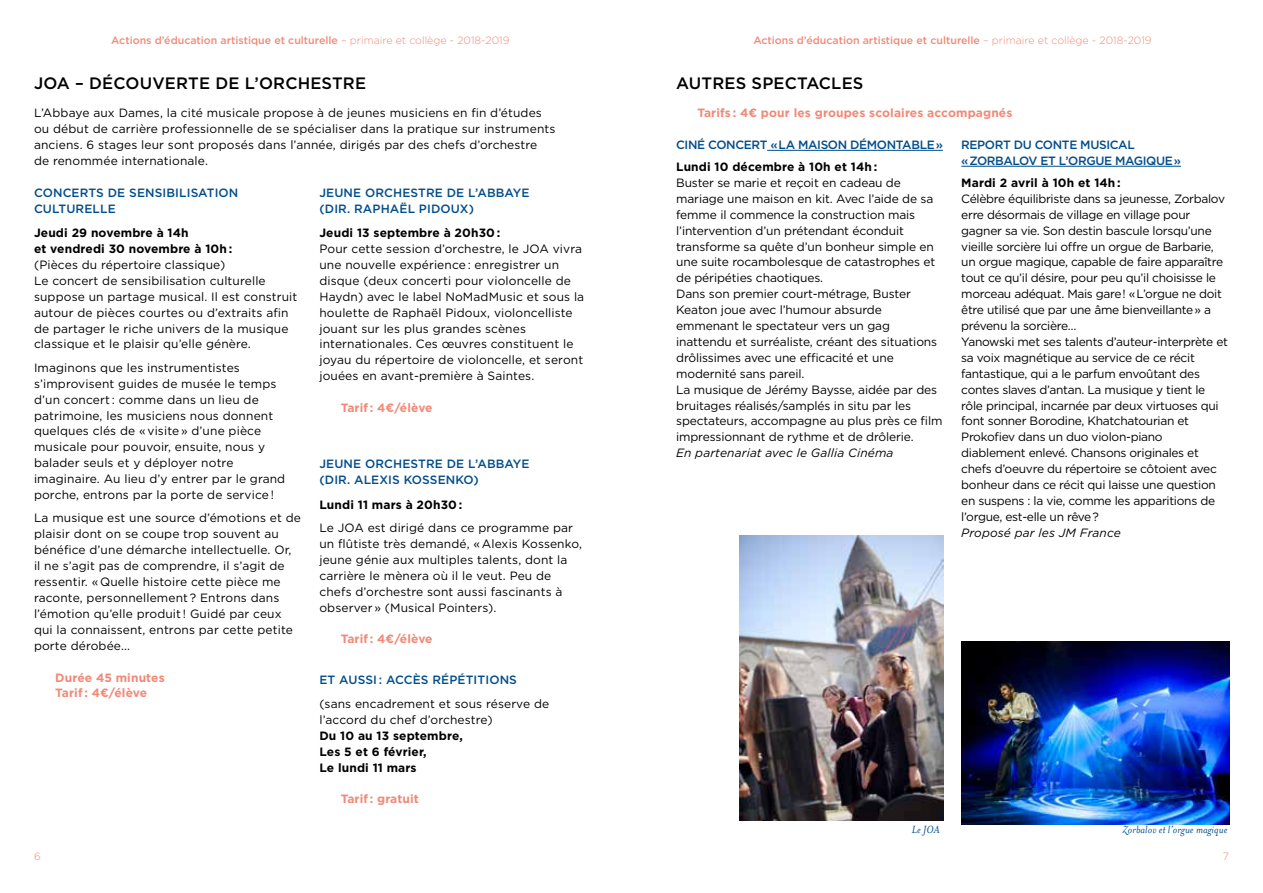
<style>
.page{position:relative;width:1263px;height:893px;background:#fff}
.page>*{position:absolute;margin:0;border:0;box-sizing:border-box;transform-origin:0 0}
.t1{font:500 16.5px "Gotham";letter-spacing:.01em;color:#000}
.t2{font:12px/15.9px "Gotham";letter-spacing:-.005em;color:#000}
.t3{font:12px/15.9px "Gotham";letter-spacing:-.025em;color:#000}
.t4{font:700 12px/15.9px "Gotham";letter-spacing:.01em;color:#000}
.t5{font:500 12px/15.9px "Gotham";letter-spacing:.01em;color:#004d8c}
.t6{font:700 12px/15.9px "Gotham";letter-spacing:.01em;color:#f18977}
.t7{font:500 12px/15.9px "Gotham";letter-spacing:-.03em;color:#004d8c}
.t8{font:italic 12px "Gotham";letter-spacing:.01em;color:#000}
.t9{font:italic 12px "Mrs Eaves";letter-spacing:.01em;color:#004d8c}
.t10{font:500 10.65px "Gotham";color:#f18977}
.t11{font:300 10.65px "Gotham";color:#f18977}
.s1{font-weight:300}
</style>
<div class="page">
<img style="left:961px;top:642px;width:269px;height:183px">
<img style="left:740px;top:535px;width:203px;height:285px">
<hr style="left:767px;top:150px;width:176px;height:1px;background:#004d8c">
<hr style="left:961px;top:166px;width:220px;height:1px;background:#004d8c">
<p class="t10" style="left:111px;top:33px;width:400px">Actions d’éducation artistique et culturelle <span class="s1">– primaire et collège - 2018-2019</span></p>
<h1 class="t1" style="left:34px;top:72px;width:334px">JOA – DÉCOUVERTE DE L’ORCHESTRE</h1>
<p class="t2" style="left:34px;top:105px;width:523px">L’Abbaye aux Dames, la cité musicale propose à de jeunes musiciens en fin d’études ou début de carrière professionnelle de se spécialiser dans la pratique sur instruments anciens. 6 stages leur sont proposés dans l’année, dirigés par des chefs d’orchestre<br>de renommée internationale.</p>
<p class="t5" style="left:34px;top:184px;width:206px">CONCERTS DE SENSIBILISATION<br>CULTURELLE</p>
<p class="t4" style="left:34px;top:225px;width:200px">Jeudi 29 novembre à 14h<br>et vendredi 30 novembre à 10h :</p>
<p class="t2" style="left:34px;top:256px;width:265px">(Pièces du répertoire classique)<br>Le concert de sensibilisation culturelle suppose un partage musical. Il est construit autour de pièces courtes ou d’extraits afin de partager le riche univers de la musique classique et le plaisir qu’elle génère.</p>
<p class="t2" style="left:34px;top:359px;width:253px">Imaginons que les instrumentistes s’improvisent guides de musée le temps d’un concert : comme dans un lieu de patrimoine, les musiciens nous donnent quelques clés de « visite » d’une pièce musicale pour pouvoir, ensuite, nous y balader seuls et y déployer notre imaginaire. Au lieu d’y entrer par le grand porche, entrons par la porte de service !</p>
<p class="t2" style="left:34px;top:510px;width:268px">La musique est une source d’émotions et de plaisir dont on se coupe trop souvent au bénéfice d’une démarche intellectuelle. Or, il ne s’agit pas de comprendre, il s’agit de ressentir. « Quelle histoire cette pièce me raconte, personnellement ? Entrons dans l’émotion qu’elle produit ! Guidé par ceux qui la connaissent, entrons par cette petite porte dérobée...</p>
<p class="t6" style="left:55px;top:669px;width:111px">Durée 45 minutes<br>Tarif : 4€/élève</p>
<p class="t5" style="left:319px;top:184px;width:212px">JEUNE ORCHESTRE DE L’ABBAYE (DIR. RAPHAËL PIDOUX)</p>
<p class="t4" style="left:319px;top:225px;width:182px">Jeudi 13 septembre à 20h30 :</p>
<p class="t2" style="left:319px;top:241px;width:266px">Pour cette session d’orchestre, le JOA vivra une nouvelle expérience : enregistrer un disque (deux concerti pour violoncelle de Haydn) avec le label NoMadMusic et sous la houlette de Raphaël Pidoux, violoncelliste jouant sur les plus grandes scènes internationales. Ces œuvres constituent le joyau du répertoire de violoncelle, et seront jouées en avant-première à Saintes.</p>
<p class="t6" style="left:341px;top:400px;width:93px">Tarif : 4€/élève</p>
<p class="t5" style="left:319px;top:456px;width:212px">JEUNE ORCHESTRE DE L’ABBAYE (DIR. ALEXIS KOSSENKO)</p>
<p class="t4" style="left:319px;top:496px;width:144px">Lundi 11 mars à 20h30 :</p>
<p class="t2" style="left:319px;top:520px;width:264px">Le JOA est dirigé dans ce programme par un flûtiste très demandé, « Alexis Kossenko, jeune génie aux multiples talents, dont la carrière le mènera où il le veut. Peu de chefs d’orchestre sont aussi fascinants à observer » (Musical Pointers).</p>
<p class="t6" style="left:341px;top:631px;width:93px">Tarif : 4€/élève</p>
<p class="t5" style="left:319px;top:671px;width:199px">ET AUSSI : ACCÈS RÉPÉTITIONS</p>
<p class="t2" style="left:319px;top:696px;width:231px">(sans encadrement et sous réserve de l’accord du chef d’orchestre)</p>
<p class="t4" style="left:319px;top:727px;width:145px">Du 10 au 13 septembre,<br>Les 5 et 6 février,<br>Le lundi 11 mars</p>
<p class="t6" style="left:341px;top:791px;width:80px">Tarif : gratuit</p>
<p class="t11" style="left:34px;top:849px;width:8px">6</p>
<p class="t10" style="left:753px;top:33px;width:400px">Actions d’éducation artistique et culturelle <span class="s1">– primaire et collège - 2018-2019</span></p>
<h1 class="t1" style="left:676px;top:72px;width:189px">AUTRES SPECTACLES</h1>
<p class="t6" style="left:697px;top:105px;width:317px">Tarifs : 4€ pour les groupes scolaires accompagnés</p>
<p class="t7" style="left:676px;top:137px;width:268px">CINÉ CONCERT « LA MAISON DÉMONTABLE »</p>
<p class="t4" style="left:676px;top:159px;width:203px">Lundi 10 décembre à 10h et 14h :</p>
<p class="t2" style="left:676px;top:174px;width:268px">Buster se marie et reçoit en cadeau de mariage une maison en kit. Avec l’aide de sa femme il commence la construction mais l’intervention d’un prétendant éconduit transforme sa quête d’un bonheur simple en une suite rocambolesque de catastrophes et de péripéties chaotiques.<br>Dans son premier court-métrage, Buster Keaton joue avec l’humour absurde emmenant le spectateur vers un gag inattendu et surréaliste, créant des situations drôlissimes avec une efficacité et une modernité sans pareil.<br>La musique de Jérémy Baysse, aidée par des bruitages réalisés/samplés in situ par les spectateurs, accompagne au plus près ce film impressionnant de rythme et de drôlerie.</p>
<p class="t8" style="left:676px;top:445px;width:219px">En partenariat avec le Gallia Cinéma</p>
<p class="t7" style="left:961px;top:137px;width:221px">REPORT DU CONTE MUSICAL<br>« ZORBALOV ET L’ORGUE MAGIQUE »</p>
<p class="t4" style="left:961px;top:175px;width:161px">Mardi 2 avril à 10h et 14h :</p>
<p class="t3" style="left:961px;top:190px;width:268px">Célèbre équilibriste dans sa jeunesse, Zorbalov erre désormais de village en village pour gagner sa vie. Son destin bascule lorsqu’une vieille sorcière lui offre un orgue de Barbarie, un orgue magique, capable de faire apparaître tout ce qu’il désire, pour peu qu’il choisisse le morceau adéquat. Mais gare ! « L’orgue ne doit être utilisé que par une âme bienveillante » a prévenu la sorcière…<br>Yanowski met ses talents d’auteur-interprète et sa voix magnétique au service de ce récit fantastique, qui a le parfum envoûtant des contes slaves d’antan. La musique y tient le rôle principal, incarnée par deux virtuoses qui font sonner Borodine, Khatchatourian et Prokofiev dans un duo violon-piano diablement enlevé. Chansons originales et chefs d’oeuvre du répertoire se côtoient avec bonheur dans ce récit qui laisse une question en suspens : la vie, comme les apparitions de l’orgue, est-elle un rêve ?</p>
<p class="t8" style="left:961px;top:525px;width:161px">Proposé par les JM France</p>
<p class="t9" style="left:912px;top:823px;width:29px">Le JOA</p>
<p class="t9" style="left:1122px;top:823px;width:106px">Zorbalov et l’orgue magique</p>
<p class="t11" style="left:1223px;top:849px;width:8px">7</p>
</div>
